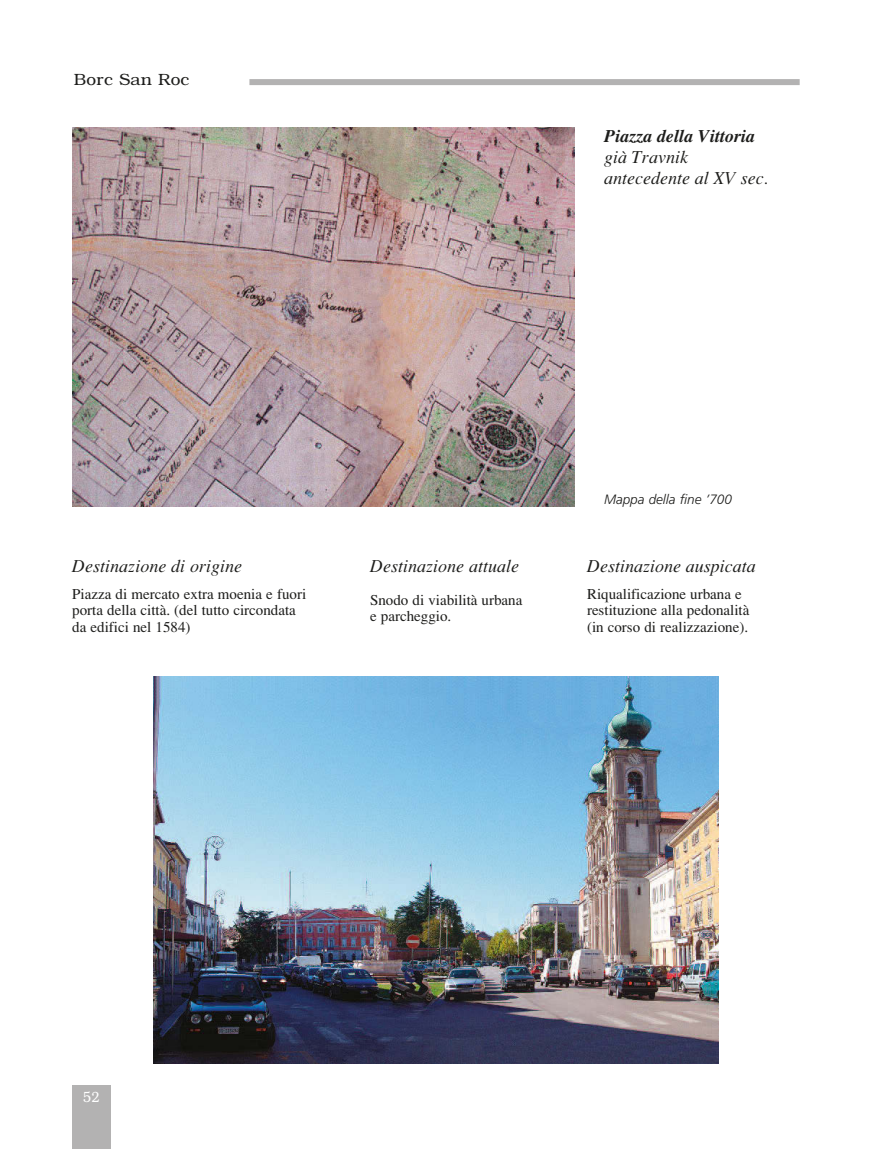
<style>
.page{position:relative;width:872px;height:1149px;background:#fff}
.page>*{position:absolute;margin:0;border:0;box-sizing:border-box;transform-origin:0 0}
.t1{font:18px/21px "Times Italic Yu";color:#1d1d1b}
.t2{font:18px "Times Bold Italic Yu";color:#1d1d1b}
.t3{font:300 16.5px "Bookman";color:#1d1d1b;scale:1.05 1}
.t4{font:15px/16.5px "Times Roman Yu";color:#1d1d1b}
.t5{font:300 15px "Bookman";color:#fff;scale:.9 1}
.t6{font:13.5px "Frutiger Light Italic Yu";color:#1d1d1b}
</style>
<div class="page">
<div style="left:249px;top:79px;width:550px;height:6px;background:#b3b2b2"></div>
<img style="left:72px;top:128px;width:502px;height:378px">
<img style="left:153px;top:676px;width:566px;height:387px">
<div style="left:72px;top:1084px;width:39px;height:64px;background:#b3b2b2"></div>
<p class="t3" style="left:74px;top:70px;width:112px">Borc San Roc</p>
<p class="t2" style="left:604px;top:125px;width:152px">Piazza della Vittoria</p>
<p class="t1" style="left:604px;top:146px;width:166px">già Travnik antecedente al XV sec.</p>
<p class="t1" style="left:72px;top:555px;width:171px">Destinazione di origine</p>
<p class="t4" style="left:72px;top:585px;width:235px">Piazza di mercato extra moenia e fuori porta della città. (del tutto circondata da edifici nel 1584)</p>
<p class="t1" style="left:370px;top:555px;width:150px">Destinazione attuale</p>
<p class="t4" style="left:370px;top:591px;width:154px">Snodo di viabilità urbana e parcheggio.</p>
<p class="t6" style="left:604px;top:491px;width:129px">Mappa della fine ’700</p>
<p class="t1" style="left:587px;top:555px;width:170px">Destinazione auspicata</p>
<p class="t4" style="left:587px;top:585px;width:164px">Riqualificazione urbana e restituzione alla pedonalità (in corso di realizzazione).</p>
<p class="t5" style="left:83px;top:1087px;width:20px">52</p>
</div>
